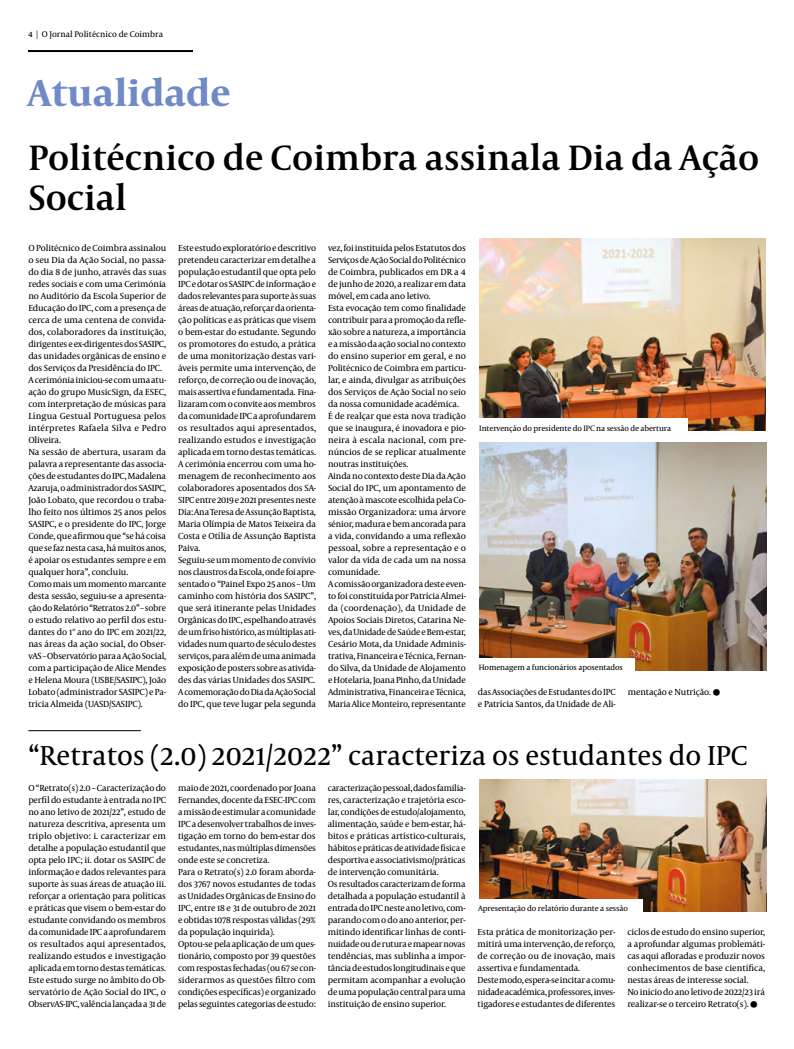
<style>
.page{position:relative;width:794px;height:1049px;background:#fff}
.page>*{position:absolute;margin:0;border:0;box-sizing:border-box;transform-origin:0 0}
.t1{font:700 38px "Capitolium News 2";color:#6f8ac6}
.t2{font:600 36px/40px "Capitolium News 2";color:#000}
.t3{font:28px "Capitolium News 2";color:#000}
.t4{font:9px/12px "Capitolium News 2";letter-spacing:-.015em;color:#000}
.t5{font:8.5px "Capitolium News 2";color:#000}
.t6{font:8px "Capitolium News 2";letter-spacing:-.01em;color:#000}
</style>
<div class="page">
<hr style="left:28px;top:50px;width:165px;height:2px;background:#000">
<hr style="left:28px;top:730px;width:113px;height:1px;background:#000">
<img style="left:479px;top:779px;width:287px;height:132px">
<img style="left:479px;top:239px;width:286px;height:192px">
<img style="left:479px;top:442px;width:287px;height:228px">
<div style="left:479px;top:419px;width:208px;height:14px;background:#fff"></div>
<div style="left:479px;top:658px;width:155px;height:15px;background:#fff"></div>
<div style="left:478px;top:899px;width:164px;height:15px;background:#fff"></div>
<p class="t5" style="left:28px;top:28px;width:136px">4 | O Jornal Politécnico de Coimbra</p>
<h1 class="t1" style="left:28px;top:66px;width:204px">Atualidade</h1>
<h2 class="t2" style="left:28px;top:136px;width:732px">Politécnico de Coimbra assinala Dia da Ação<br>Social</h2>
<p class="t4" style="left:28px;top:241px;width:139px">O Politécnico de Coimbra assinalou o seu Dia da Ação Social, no passa&shy;do dia 8 de junho, através das suas redes sociais e com uma Cerimónia no Auditório da Escola Superior de Educação do IPC, com a presença de cerca de uma centena de convida&shy;dos, colaboradores da instituição, dirigentes e ex-dirigentes dos SASIPC, das unidades orgânicas de ensino e dos Serviços da Presidência do IPC.<br>A cerimónia iniciou-se com uma atu&shy;ação do grupo MusicSign, da ESEC, com interpretação de músicas para Língua Gestual Portuguesa pelos intérpretes Rafaela Silva e Pedro Oliveira.<br>Na sessão de abertura, usaram da palavra a representante das associa&shy;ções de estudantes do IPC, Madalena Azaruja, o administrador dos SASIPC, João Lobato, que recordou o traba&shy;lho feito nos últimos 25 anos pelos SASIPC, e o presidente do IPC, Jorge Conde, que afirmou que “se há coisa que se faz nesta casa, há muitos anos, é apoiar os estudantes sempre e em qualquer hora”, concluiu.<br>Como mais um momento marcante desta sessão, seguiu-se a apresenta&shy;ção do Relatório “Retratos 2.0” – sobre o estudo relativo ao perfil dos estu&shy;dantes do 1º ano do IPC em 2021/22, nas áreas da ação social, do Obser&shy;vAS – Observatório para a Ação Social, com a participação de Alice Mendes e Helena Moura (USBE/SASIPC), João Lobato (administrador SASIPC) e Pa&shy;trícia Almeida (UASD/SASIPC).</p>
<p class="t4" style="left:178px;top:241px;width:139px">Este estudo exploratório e descritivo pretendeu caracterizar em detalhe a população estudantil que opta pelo IPC e dotar os SASIPC de informação e dados relevantes para suporte às suas áreas de atuação, reforçar da orienta&shy;ção políticas e as práticas que visem o bem-estar do estudante. Segundo os promotores do estudo, a prática de uma monitorização destas vari&shy;áveis permite uma intervenção, de reforço, de correção ou de inovação, mais assertiva e fundamentada. Fina&shy;lizaram com o convite aos membros da comunidade IPC a aprofundarem os resultados aqui apresentados, realizando estudos e investigação aplicada em torno destas temáticas.<br>A cerimónia encerrou com uma ho&shy;menagem de reconhecimento aos colaboradores aposentados dos SA-SIPC entre 2019 e 2021 presentes neste Dia: Ana Teresa de Assunção Baptista, Maria Olímpia de Matos Teixeira da Costa e Otília de Assunção Baptista Paiva.<br>Seguiu-se um momento de convívio nos claustros da Escola, onde foi apre&shy;sentado o “Painel Expo 25 anos – Um caminho com história dos SASIPC”, que será itinerante pelas Unidades Orgânicas do IPC, espelhando através de um friso histórico, as múltiplas ati&shy;vidades num quarto de século destes serviços, para além de uma animada exposição de posters sobre as ativida&shy;des das várias Unidades dos SASIPC.<br>A comemoração do Dia da Ação Social do IPC, que teve lugar pela segunda</p>
<p class="t4" style="left:328px;top:241px;width:139px">vez, foi instituída pelos Estatutos dos Serviços de Ação Social do Politécnico de Coimbra, publicados em DR a 4 de junho de 2020, a realizar em data móvel, em cada ano letivo.<br>Esta evocação tem como finalidade contribuir para a promoção da refle&shy;xão sobre a natureza, a importância e a missão da ação social no contexto do ensino superior em geral, e no Politécnico de Coimbra em particu&shy;lar, e ainda, divulgar as atribuições dos Serviços de Ação Social no seio da nossa comunidade académica.<br>É de realçar que esta nova tradição que se inaugura, é inovadora e pio&shy;neira à escala nacional, com pre&shy;núncios de se replicar atualmente noutras instituições.<br>Ainda no contexto deste Dia da Ação Social do IPC, um apontamento de atenção à mascote escolhida pela Co&shy;missão Organizadora: uma árvore sénior, madura e bem ancorada para a vida, convidando a uma reflexão pessoal, sobre a representação e o valor da vida de cada um na nossa comunidade.<br>A comissão organizadora deste even&shy;to foi constituída por Patrícia Almei&shy;da (coordenação), da Unidade de Apoios Sociais Diretos, Catarina Ne&shy;ves, da Unidade de Saúde e Bem-estar, Cesário Mota, da Unidade Adminis&shy;trativa, Financeira e Técnica, Fernan&shy;do Silva, da Unidade de Alojamento e Hotelaria, Joana Pinho, da Unidade Administrativa, Financeira e Técnica, Maria Alice Monteiro, representante</p>
<p class="t6" style="left:479px;top:422px;width:193px">Intervenção do presidente do IPC na sessão de abertura</p>
<p class="t6" style="left:479px;top:662px;width:146px">Homenagem a funcionários aposentados</p>
<p class="t4" style="left:478px;top:685px;width:139px">das Associações de Estudantes do IPC e Patrícia Santos, da Unidade de Ali-</p>
<p class="t4" style="left:628px;top:685px;width:85px">mentação e Nutrição.</p>
<h3 class="t3" style="left:28px;top:736px;width:721px">“Retratos (2.0) 2021/2022” caracteriza os estudantes do IPC</h3>
<p class="t4" style="left:28px;top:781px;width:139px;text-align:justify">O “Retrato(s) 2.0 – Caracterização do perfil do estudante à entrada no IPC no ano letivo de 2021/22”, estudo de natureza descritiva, apresenta um triplo objetivo: i. caracterizar em detalhe a população estudantil que opta pelo IPC; ii. dotar os SASIPC de informação e dados relevantes para suporte às suas áreas de atuação iii. reforçar a orientação para políticas e práticas que visem o bem-estar do estudante convidando os membros da comunidade IPC a aprofundarem os resultados aqui apresentados, realizando estudos e investigação aplicada em torno destas temáticas.<br>Este estudo surge no âmbito do Ob&shy;servatório de Ação Social do IPC, o ObservAS-IPC, valência lançada a 31 de</p>
<p class="t4" style="left:178px;top:781px;width:139px">maio de 2021, coordenado por Joana Fernandes, docente da ESEC-IPC com a missão de estimular a comunidade IPC a desenvolver trabalhos de inves&shy;tigação em torno do bem-estar dos estudantes, nas múltiplas dimensões onde este se concretiza.<br>Para o Retrato(s) 2.0 foram aborda&shy;dos 3767 novos estudantes de todas as Unidades Orgânicas de Ensino do IPC, entre 18 e 31 de outubro de 2021 e obtidas 1078 respostas válidas (29% da população inquirida).<br>Optou-se pela aplicação de um ques&shy;tionário, composto por 39 questões com respostas fechadas (ou 67 se con&shy;siderarmos as questões filtro com condições específicas) e organizado pelas seguintes categorias de estudo:</p>
<p class="t4" style="left:328px;top:781px;width:139px">caracterização pessoal, dados familia&shy;res, caracterização e trajetória esco&shy;lar, condições de estudo/alojamento, alimentação, saúde e bem-estar, há&shy;bitos e práticas artístico-culturais, hábitos e práticas de atividade física e desportiva e associativismo/práticas de intervenção comunitária.<br>Os resultados caracterizam de forma detalhada a população estudantil à entrada do IPC neste ano letivo, com&shy;parando com o do ano anterior, per&shy;mitindo identificar linhas de conti&shy;nuidade ou de rutura e mapear novas tendências, mas sublinha a impor&shy;tância de estudos longitudinais e que permitam acompanhar a evolução de uma população central para uma instituição de ensino superior.</p>
<p class="t6" style="left:478px;top:903px;width:151px">Apresentação do relatório durante a sessão</p>
<p class="t4" style="left:477px;top:925px;width:139px">Esta prática de monitorização per&shy;mitirá uma intervenção, de reforço, de correção ou de inovação, mais assertiva e fundamentada.<br>Deste modo, espera-se incitar a comu&shy;nidade académica, professores, inves&shy;tigadores e estudantes de diferentes</p>
<p class="t4" style="left:627px;top:925px;width:139px">ciclos de estudo do ensino superior, a aprofundar algumas problemáti&shy;cas aqui afloradas e produzir novos conhecimentos de base científica, nestas áreas de interesse social.<br>No início do ano letivo de 2022/23 irá realizar-se o terceiro Retrato(s).</p>
</div>
